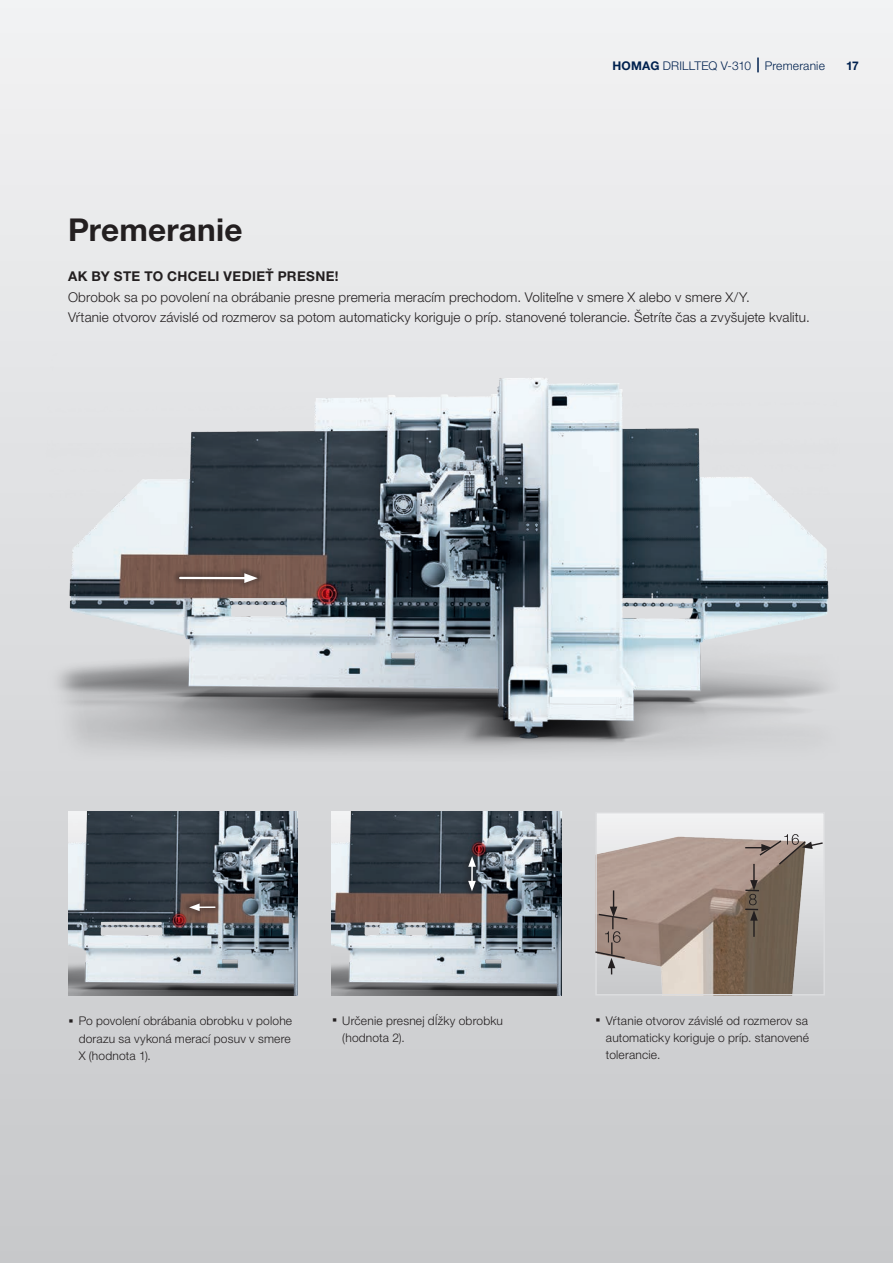
<style>
.page{position:relative;width:893px;height:1263px;background:#fff}
.page>*{position:absolute;margin:0;border:0;box-sizing:border-box;transform-origin:0 0}
.t1{font:700 31.5px "Helvetica Neue LTW1 G";letter-spacing:.005em;color:#231f20}
.t2{font:300 13.5px/20.4px "Helvetica Neue LTW1 G";letter-spacing:.01em;color:#231f20}
.t3{font:700 13.5px "Helvetica Neue LTW1 G";letter-spacing:.025em;color:#231f20}
.t4{font:300 12px/17.2px "Helvetica Neue LTW1 G";letter-spacing:.015em;color:#231f20;text-align:justify}
.t5{font:300 12px "Helvetica Neue LTW1 G";letter-spacing:.015em;color:#00214f}
.t6{font:700 12px "Helvetica Neue LTW1 G";color:#00214f}
.s1{font-weight:700}
.s2{font-weight:700;font-size:21px}
</style>
<div class="page">
<div style="left:0;top:0;width:893px;height:1263px;background:linear-gradient(to bottom,#f1f2f3,#c7c8ca)"></div>
<img style="left:11px;top:353px;width:863px;height:479px">
<div style="left:596px;top:813px;width:228px;height:182px;background:#efeff0"></div>
<img style="left:598px;top:836px;width:220px;height:156px">
<div style="left:595px;top:812px;width:230px;height:183px;border:2px solid #dcdddf"></div>
<svg style="left:173px;top:567px;width:91px;height:24px;background:#7e645b"></svg>
<svg style="left:745px;top:834px;width:79px;height:103px"></svg>
<svg style="left:594px;top:890px;width:35px;height:84px;background:#a79791"></svg>
<img style="left:68px;top:812px;width:230px;height:183px">
<svg style="left:182px;top:893px;width:41px;height:28px"></svg>
<img style="left:332px;top:812px;width:229px;height:183px">
<svg style="left:757px;top:58px;width:2px;height:14px"></svg>
<svg style="left:461px;top:850px;width:22px;height:48px"></svg>
<p class="t5" style="left:612px;top:58px;width:214px"><span class="s1">HOMAG</span> DRILLTEQ V-310 Premeranie</p>
<p class="t6" style="left:846px;top:58px;width:14px">17</p>
<h1 class="t1" style="left:68px;top:210px;width:176px">Premeranie</h1>
<p class="t3" style="left:68px;top:268px;width:272px">AK BY STE TO CHCELI VEDIEŤ PRESNE!</p>
<p class="t2" style="left:68px;top:287px;width:743px">Obrobok sa po povolení na obrábanie presne premeria meracím prechodom. Voliteľne v smere X alebo v smere X/Y.<br>Vŕtanie otvorov závislé od rozmerov sa potom automaticky koriguje o príp. stanovené tolerancie. Šetríte čas a zvyšujete kvalitu.</p>
<p class="t4" style="left:79px;top:1012px;width:215px;text-indent:-11px"><span class="s2">·</span> Po povolení obrábania obrobku v polohe dorazu sa vykoná merací posuv v smere X (hodnota 1).</p>
<p class="t4" style="left:342px;top:1011px;width:162px;text-indent:-11px"><span class="s2">·</span> Určenie presnej dĺžky obrobku (hodnota 2).</p>
<p class="t4" style="left:606px;top:1011px;width:205px;text-indent:-11px"><span class="s2">·</span> Vŕtanie otvorov závislé od rozmerov sa automaticky koriguje o príp. stanovené tolerancie.</p>
</div>
